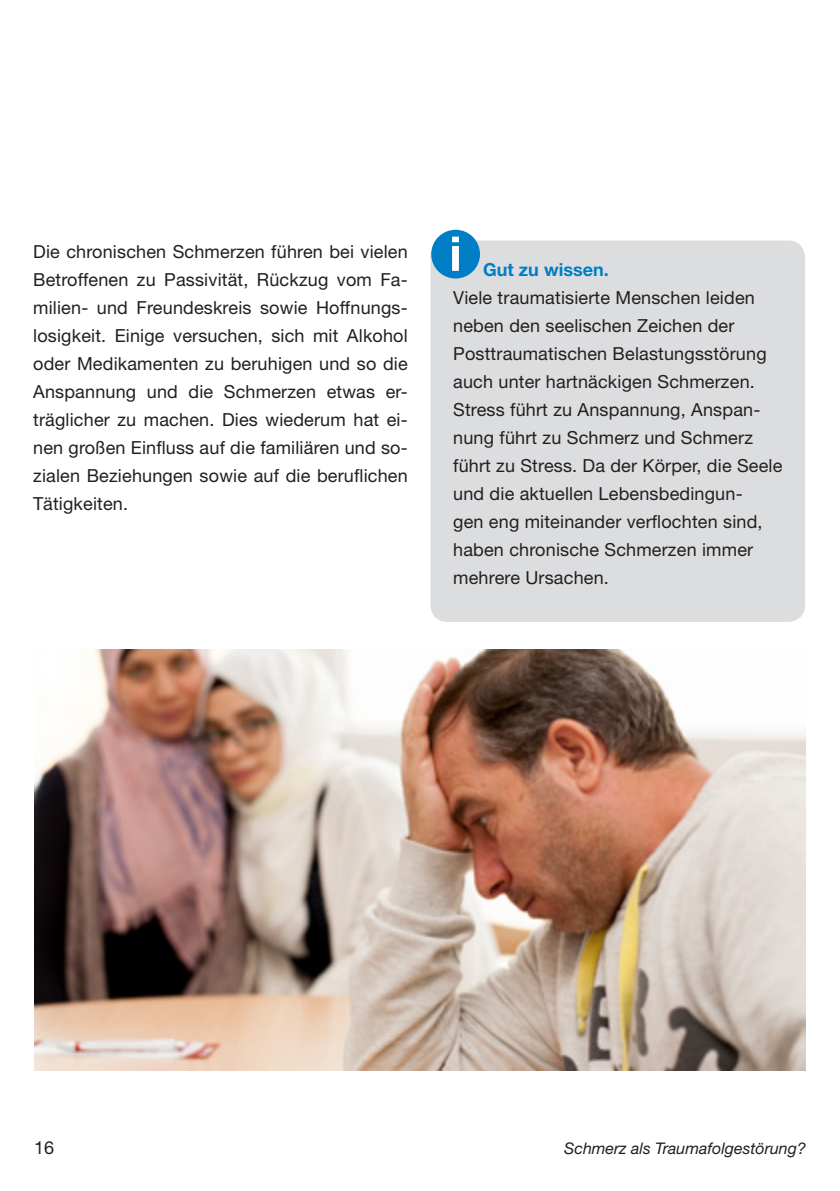
<style>
.page{position:relative;width:840px;height:1191px;background:#fff}
.page>*{position:absolute;margin:0;border:0;box-sizing:border-box;transform-origin:0 0}
.t1{font:18px/28px "Helvetica Neue LT Std";letter-spacing:.01em;color:#231f20;text-align:justify}
.t2{font:700 18px "Helvetica Neue LT Std";color:#007ec5}
.t3{font:italic 16px "Helvetica Neue LT Std";color:#231f20}
</style>
<div class="page">
<div style="left:430px;top:240px;width:374px;height:382px;background:#dcdddf;border-radius:17px"></div>
<div style="left:431px;top:230px;width:48px;height:48px;background:#007ec5;border-radius:50%"></div>
<svg style="left:452px;top:237px;width:6px;height:34px"></svg>
<img style="left:34px;top:650px;width:771px;height:420px">
<p class="t1" style="left:33px;top:237px;width:376px">Die chronischen Schmerzen führen bei vielen Betroffenen zu Passivität, Rückzug vom Fa&shy;milien- und Freundeskreis sowie Hoffnungs&shy;losigkeit. Einige versuchen, sich mit Alkohol oder Medikamenten zu beruhigen und so die Anspannung und die Schmerzen etwas er&shy;träglicher zu machen. Dies wiederum hat ei&shy;nen großen Einfluss auf die familiären und so&shy;zialen Beziehungen sowie auf die beruflichen Tätigkeiten.</p>
<p class="t2" style="left:483px;top:258px;width:127px">Gut zu wissen.</p>
<p class="t1" style="left:453px;top:283px;width:330px;text-align:left">Viele traumatisierte Menschen leiden neben den seelischen Zeichen der Posttraumatischen Belastungsstörung auch unter hartnäckigen Schmerzen.<br>Stress führt zu Anspannung, Anspan&shy;nung führt zu Schmerz und Schmerz führt zu Stress. Da der Körper, die Seele und die aktuellen Lebensbedingun-<br>gen eng miteinander verflochten sind, haben chronische Schmerzen immer mehrere Ursachen.</p>
<p class="t1" style="left:34px;top:1133px;width:22px">16</p>
<p class="t3" style="left:563px;top:1138px;width:243px">Schmerz als Traumafolgestörung?</p>
</div>
